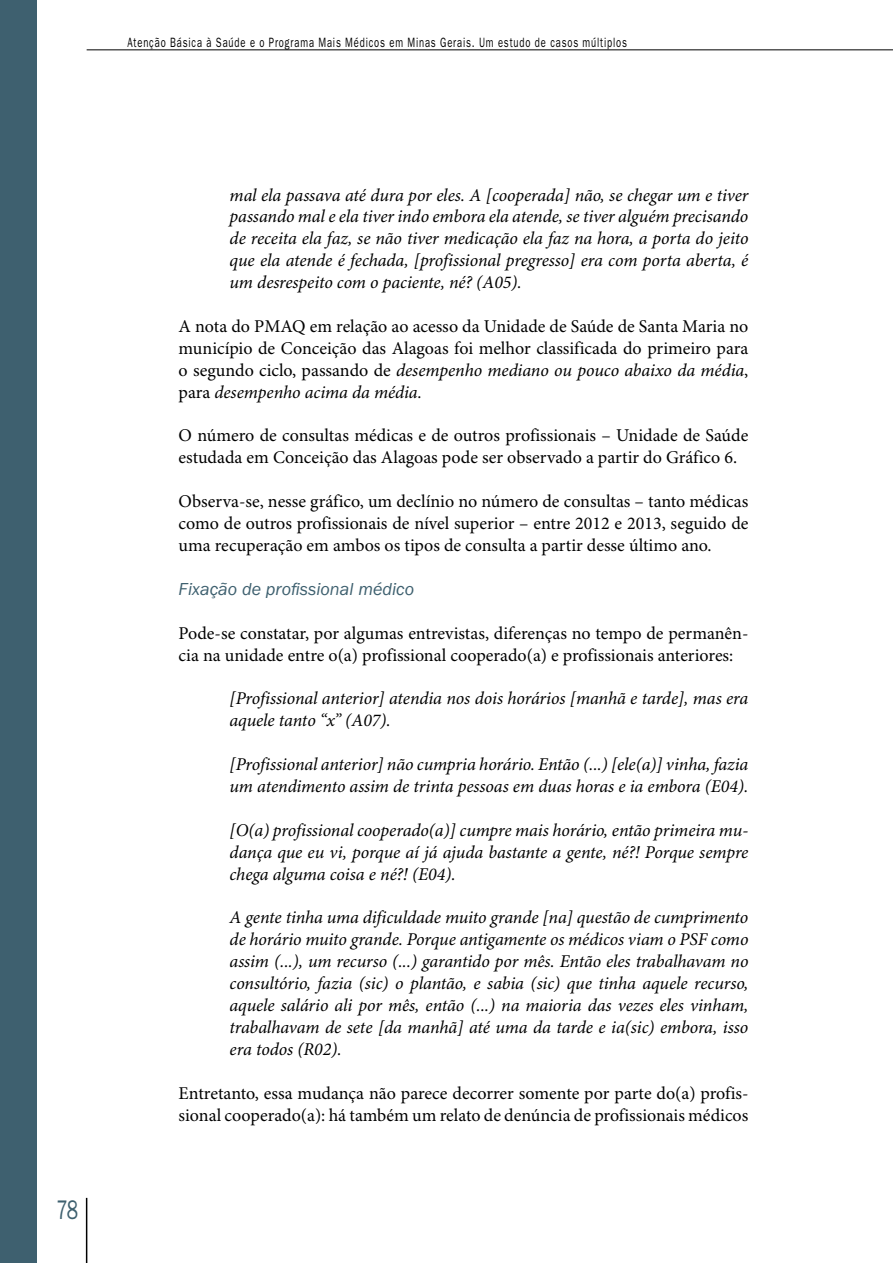
<style>
.page{position:relative;width:893px;height:1263px;background:#fff}
.page>*{position:absolute;margin:0;border:0;box-sizing:border-box;transform-origin:0 0}
.t1{font:27px "ITC Franklin Gothic Std";color:#3e606f;scale:.7 1}
.t2{font:italic 18px/21.9px "Minion Pro";letter-spacing:-.005em;color:#000;text-align:justify}
.t3{font:18px/21.9px "Minion Pro";color:#000}
.t4{font:italic 18px "ITC Franklin Gothic Std";color:#3e606f}
.t5{font:13.5px "ITC Franklin Gothic Std";letter-spacing:.09em;color:#000;scale:.7 1}
.s1{font-style:italic}
</style>
<div class="page">
<hr style="left:87px;top:50px;width:806px;height:1px;background:#000">
<hr style="left:86px;top:1198px;width:1px;height:65px;background:#000">
<div style="left:0;top:0;width:37px;height:1263px;background:#3e606f"></div>
<p class="t5" style="left:128px;top:34px;width:715px">Atenção Básica à Saúde e o Programa Mais Médicos em Minas Gerais. Um estudo de casos múltiplos</p>
<h1 class="t1" style="left:57px;top:1195px;width:32px">78</h1>
<p class="t2" style="left:230px;top:185px;width:520px">mal ela passava até dura por eles. A [cooperada] não, se chegar um e tiver passando mal e ela tiver indo embora ela atende, se tiver alguém precisando de receita ela faz, se não tiver medicação ela faz na hora, a porta do jeito que ela atende é fechada, [profissional pregresso] era com porta aberta, é um desrespeito com o paciente, né? (A05).</p>
<p class="t3" style="left:179px;top:316px;width:571px;text-align:justify">A nota do PMAQ em relação ao acesso da Unidade de Saúde de Santa Maria no município de Conceição das Alagoas foi melhor classificada do primeiro para o segundo ciclo, passando de <span class="s1">desempenho mediano ou pouco abaixo da média</span>, para <span class="s1">desempenho acima da média.</span></p>
<p class="t3" style="left:179px;top:425px;width:571px">O número de consultas médicas e de outros profissionais – Unidade de Saúde estudada em Conceição das Alagoas pode ser observado a partir do Gráfico 6.</p>
<p class="t3" style="left:179px;top:491px;width:571px;text-align:justify">Observa-se, nesse gráfico, um declínio no número de consultas – tanto médicas como de outros profissionais de nível superior – entre 2012 e 2013, seguido de uma recuperação em ambos os tipos de consulta a partir desse último ano.</p>
<p class="t4" style="left:179px;top:579px;width:237px">Fixação de profissional médico</p>
<p class="t3" style="left:179px;top:623px;width:571px">Pode-se constatar, por algumas entrevistas, diferenças no tempo de permanên&shy;cia na unidade entre o(a) profissional cooperado(a) e profissionais anteriores:</p>
<p class="t2" style="left:230px;top:688px;width:520px">[Profissional anterior] atendia nos dois horários [manhã e tarde], mas era aquele tanto “x” (A07).</p>
<p class="t2" style="left:230px;top:754px;width:520px">[Profissional anterior] não cumpria horário. Então (...) [ele(a)] vinha, fazia um atendimento assim de trinta pessoas em duas horas e ia embora (E04).</p>
<p class="t2" style="left:230px;top:820px;width:520px">[O(a) profissional cooperado(a)] cumpre mais horário, então primeira mu&shy;dança que eu vi, porque aí já ajuda bastante a gente, né?! Porque sempre chega alguma coisa e né?! (E04).</p>
<p class="t2" style="left:230px;top:907px;width:520px">A gente tinha uma dificuldade muito grande [na] questão de cumprimento de horário muito grande. Porque antigamente os médicos viam o PSF como assim (...), um recurso (...) garantido por mês. Então eles trabalhavam no consultório, fazia (sic) o plantão, e sabia (sic) que tinha aquele recurso, aquele salário ali por mês, então (...) na maioria das vezes eles vinham, trabalhavam de sete [da manhã] até uma da tarde e ia(sic) embora, isso era todos (R02).</p>
<p class="t3" style="left:179px;top:1082px;width:571px">Entretanto, essa mudança não parece decorrer somente por parte do(a) profis&shy;sional cooperado(a): há também um relato de denúncia de profissionais médicos</p>
</div>
